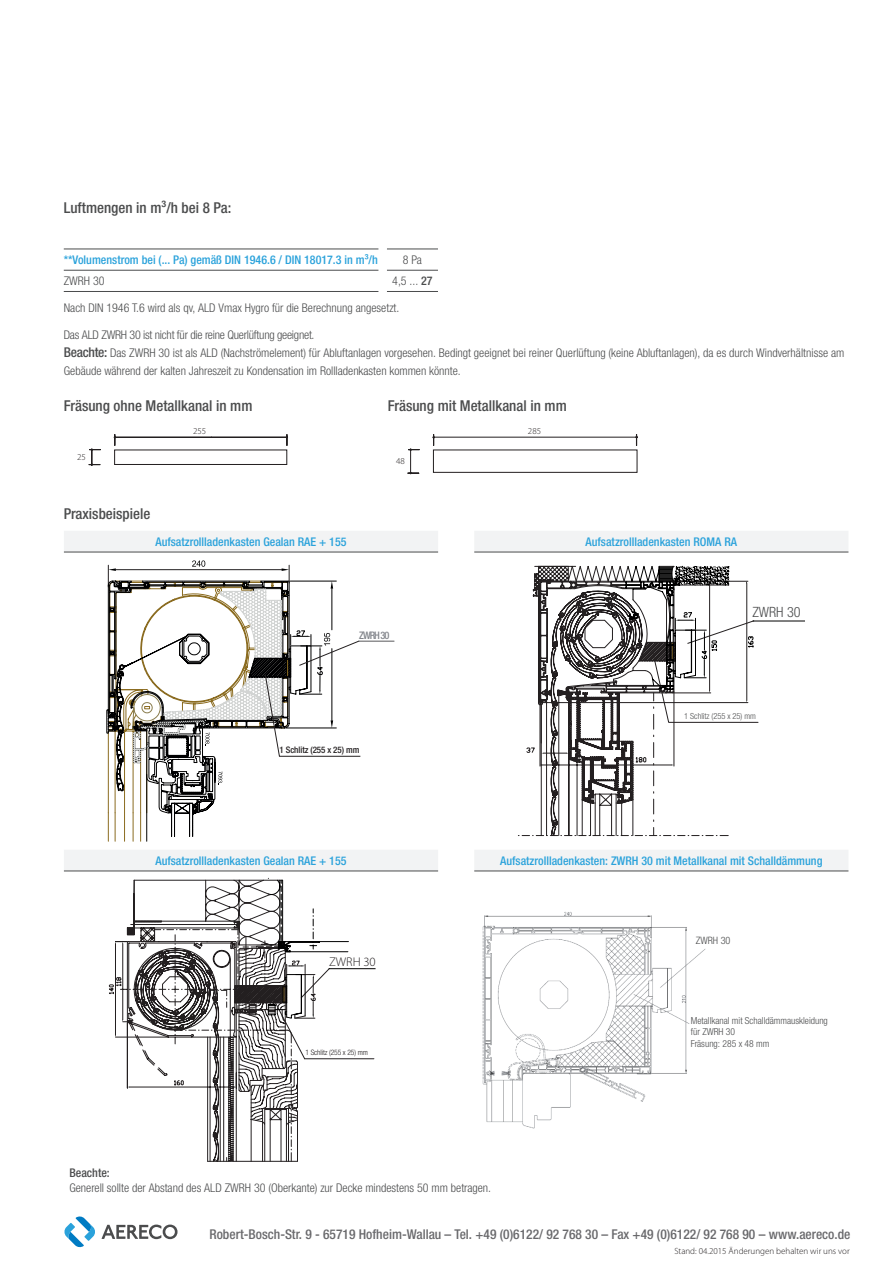
<style>
.page{position:relative;width:893px;height:1263px;background:#fff}
.page>*{position:absolute;margin:0;border:0;box-sizing:border-box;transform-origin:0 0}
.t1{font:500 condensed 15px "Helvetica Neue LTW1 G";color:#4b4c4d}
.t2{font:300 condensed 14.1px "Helvetica Neue LTW1 G";color:#4b4c4d}
.t3{font:500 condensed 13.5px "Helvetica Neue LTW1 G";color:#69696c}
.t4{font:300 12.6px "Myriad Pro";color:#231f20}
.t5{font:300 condensed 12px/18px "Helvetica Neue LTW1 G";color:#4b4c4d}
.t6{font:500 condensed 12px "Helvetica Neue LTW1 G";color:#2aa2db}
.t7{font:500 condensed 12px "Helvetica Neue LTW1 G";color:#4b4c4d}
.t8{font:500 condensed 10.35px "Helvetica Neue LTW1 G";letter-spacing:-.1em;color:#82858b}
.t9{font:300 condensed 10.2px "Helvetica Neue LTW1 G";color:#4b4c4d}
.t10{font:300 condensed 9.6px/11.2px "Helvetica Neue LTW1 G";color:#4b4c4d}
.t11{font:300 9px "Myriad Pro";color:#231f20}
.t12{font:500 condensed 9px "Helvetica Neue LTW1 G";letter-spacing:-.01em;color:#231f20}
.t13{font:300 condensed 8.4px "Helvetica Neue LTW1 G";color:#4b4c4d}
.t14{font:300 condensed 7.5px "Helvetica Neue LTW1 G";letter-spacing:-.01em;color:#231f20}
.s1{font-weight:500}
.s2{font-weight:500;font-size:13.5px}
</style>
<div class="page">
<svg style="left:102px;top:1224px;width:76px;height:15px"></svg>
<svg style="left:64px;top:1216px;width:31px;height:32px"></svg>
<hr style="left:64px;top:249px;width:314px;height:1px;background:#4b4c4d">
<hr style="left:387px;top:249px;width:51px;height:1px;background:#4b4c4d">
<hr style="left:64px;top:270px;width:314px;height:1px;background:#4b4c4d">
<hr style="left:64px;top:291px;width:314px;height:1px;background:#4b4c4d">
<hr style="left:387px;top:270px;width:51px;height:1px;background:#4b4c4d">
<hr style="left:387px;top:291px;width:51px;height:1px;background:#4b4c4d">
<hr style="left:114px;top:437px;width:98px;height:1px;background:#231f20">
<svg style="left:114px;top:434px;width:2px;height:12px"></svg>
<hr style="left:211px;top:437px;width:76px;height:1px;background:#231f20">
<svg style="left:286px;top:434px;width:2px;height:12px"></svg>
<svg style="left:89px;top:449px;width:12px;height:17px"></svg>
<div style="left:114px;top:450px;width:173px;height:15px;border:1px solid #231f20"></div>
<svg style="left:64px;top:531px;width:784px;height:340px"></svg>
<hr style="left:474px;top:552px;width:374px;height:1px;background:#4b4c4d">
<hr style="left:64px;top:552px;width:374px;height:1px;background:#4b4c4d">
<hr style="left:64px;top:871px;width:374px;height:1px;background:#4b4c4d">
<hr style="left:474px;top:871px;width:374px;height:1px;background:#4b4c4d">
<svg style="left:105px;top:560px;width:255px;height:281px"></svg>
<hr style="left:359px;top:641px;width:35px;height:1px;background:#57585a">
<hr style="left:753px;top:621px;width:51px;height:1px;background:#000">
<svg style="left:518px;top:566px;width:8px;height:270px"></svg>
<svg style="left:526px;top:565px;width:232px;height:271px"></svg>
<hr style="left:305px;top:1058px;width:69px;height:1px;background:#231f20">
<hr style="left:329px;top:968px;width:46px;height:1px;background:#000">
<svg style="left:109px;top:878px;width:240px;height:284px"></svg>
<img style="left:482px;top:911px;width:224px;height:218px">
<div style="left:693px;top:936px;width:41px;height:11px;background:#fff"></div>
<div style="left:691px;top:1017px;width:155px;height:33px;background:#fff"></div>
<svg style="left:433px;top:434px;width:2px;height:12px"></svg>
<svg style="left:636px;top:434px;width:2px;height:12px"></svg>
<div style="left:433px;top:450px;width:204px;height:23px;border:1px solid #231f20"></div>
<svg style="left:408px;top:449px;width:11px;height:26px"></svg>
<hr style="left:433px;top:437px;width:204px;height:1px;background:#231f20">
<p class="t1" style="left:64px;top:199px;width:169px">Luftmengen in m³/h bei 8 Pa:</p>
<p class="t6" style="left:64px;top:252px;width:316px">**Volumenstrom bei (... Pa) gemäß DIN 1946.6 / DIN 18017.3 in m³/h</p>
<p class="t5" style="left:403px;top:251px;width:21px">8 Pa</p>
<p class="t5" style="left:64px;top:272px;width:42px">ZWRH 30</p>
<p class="t5" style="left:392px;top:272px;width:42px">4,5 ... <span class="s1">27</span></p>
<p class="t5" style="left:64px;top:299px;width:337px">Nach DIN 1946 T.6 wird als qv, ALD Vmax Hygro für die Berechnung angesetzt.</p>
<p class="t5" style="left:64px;top:326px;width:782px">Das ALD ZWRH 30 ist nicht für die reine Querlüftung geeignet.<br><span class="s2">Beachte:</span> Das ZWRH 30 ist als ALD (Nachströmelement) für Abluftanlagen vorgesehen. Bedingt geeignet bei reiner Querlüftung (keine Abluftanlagen), da es durch Windverhältnisse am<br>Gebäude während der kalten Jahreszeit zu Kondensation im Rollladenkasten kommen könnte.</p>
<p class="t1" style="left:64px;top:397px;width:190px">Fräsung ohne Metallkanal in mm</p>
<p class="t1" style="left:388px;top:397px;width:180px">Fräsung mit Metallkanal in mm</p>
<p class="t11" style="left:77px;top:452px;width:10px">25</p>
<p class="t1" style="left:64px;top:505px;width:88px">Praxisbeispiele</p>
<p class="t11" style="left:193px;top:426px;width:15px">255</p>
<p class="t11" style="left:396px;top:456px;width:10px">48</p>
<p class="t11" style="left:528px;top:426px;width:15px">285</p>
<p class="t6" style="left:156px;top:534px;width:192px">Aufsatzrollladenkasten Gealan RAE + 155</p>
<p class="t6" style="left:586px;top:534px;width:153px">Aufsatzrollladenkasten ROMA RA</p>
<p class="t8" style="left:359px;top:629px;width:32px">ZWRH 30</p>
<p class="t2" style="left:752px;top:604px;width:50px">ZWRH 30</p>
<p class="t12" style="left:279px;top:744px;width:81px">1 Schlitz (255 x 25) mm</p>
<p class="t13" style="left:684px;top:711px;width:73px">1 Schlitz (255 x 25) mm</p>
<p class="t6" style="left:156px;top:853px;width:192px">Aufsatzrollladenkasten Gealan RAE + 155</p>
<p class="t6" style="left:500px;top:853px;width:324px">Aufsatzrollladenkasten: ZWRH 30 mit Metallkanal mit Schalldämmung</p>
<p class="t4" style="left:329px;top:955px;width:48px">ZWRH 30</p>
<p class="t14" style="left:305px;top:1048px;width:64px">1 Schlitz (255 x 25) mm</p>
<p class="t7" style="left:69px;top:1165px;width:42px">Beachte:</p>
<p class="t5" style="left:69px;top:1179px;width:423px">Generell sollte der Abstand des ALD ZWRH 30 (Oberkante) zur Decke mindestens 50 mm betragen.</p>
<p class="t9" style="left:696px;top:934px;width:36px">ZWRH 30</p>
<p class="t10" style="left:691px;top:1015px;width:139px">Metallkanal mit Schalldämmauskleidung für ZWRH 30<br>Fräsung: 285 x 48 mm</p>
<p class="t3" style="left:209px;top:1226px;width:642px">Robert-Bosch-Str. 9 - 65719 Hofheim-Wallau – Tel. +49 (0)6122/ 92 768 30 – Fax +49 (0)6122/ 92 768 90 – www.aereco.de</p>
<p class="t11" style="left:674px;top:1246px;width:177px">Stand: 04.2015 Änderungen behalten wir uns vor</p>
</div>
